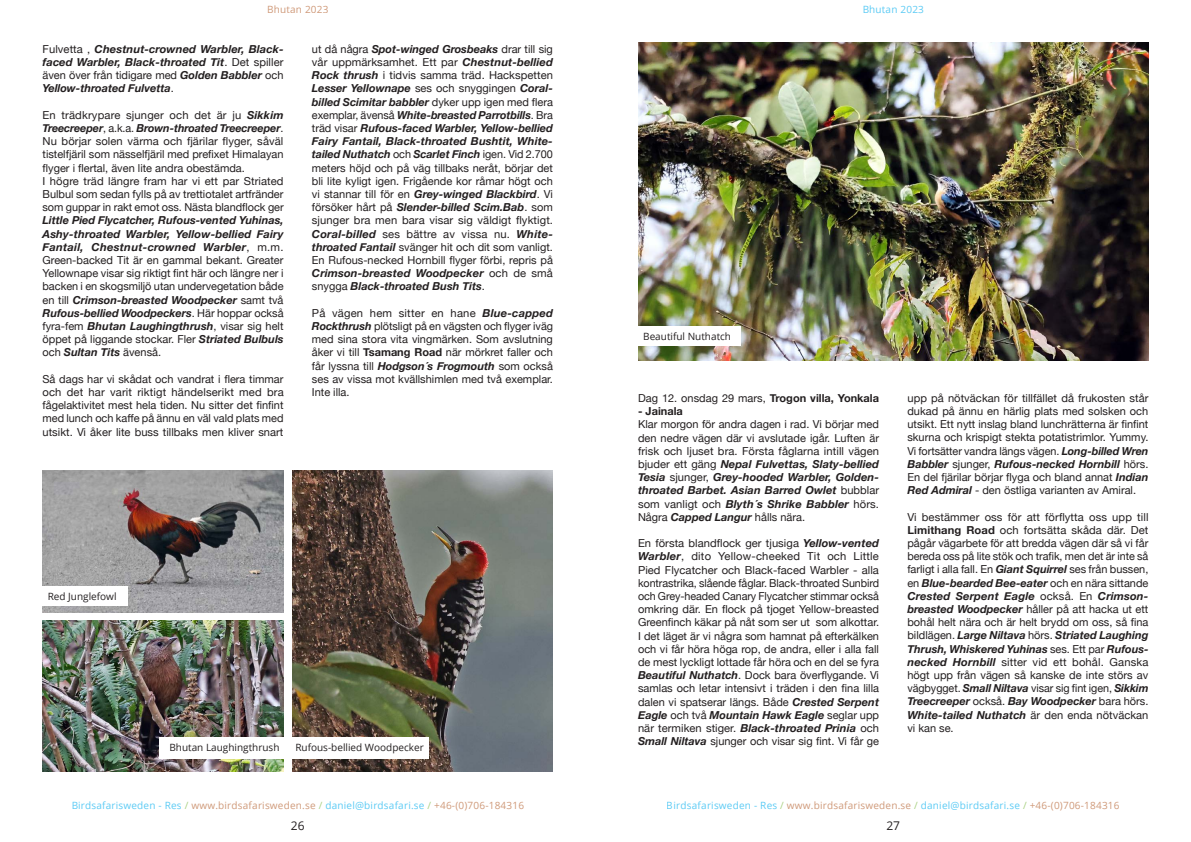
<style>
.page{position:relative;width:1191px;height:842px;background:#fff}
.page>*{position:absolute;margin:0;border:0;box-sizing:border-box;transform-origin:0 0}
.t1{font:12px "Open Sans";color:#231f20}
.t2{font:11px/13.2px "Helvetica Neue";color:#231f20;text-align:justify}
.t3{font:italic 700 11px/13.2px "Helvetica Neue";color:#231f20;text-align:justify}
.t4{font:700 11px "Helvetica Neue";color:#231f20}
.t5{font:10px "Open Sans";letter-spacing:.02em;color:#00aeef}
.t6{font:10px "Open Sans";color:#231f20}
.t7{font:10px "Open Sans";letter-spacing:.02em;color:#b56230}
.s1{font-weight:400;font-style:normal}
.s2{font-weight:700;font-style:italic}
.s3{font-weight:700}
.s4{color:#7cb941}
.s5{color:#b56230}
</style>
<div class="page">
<img style="left:292px;top:471px;width:261px;height:300px">
<img style="left:43px;top:621px;width:240px;height:150px">
<img style="left:638px;top:42px;width:510px;height:319px">
<div style="left:638px;top:326px;width:103px;height:19px;background:#fff"></div>
<div style="left:285px;top:737px;width:143px;height:22px;background:#fff"></div>
<div style="left:159px;top:737px;width:127px;height:22px;background:#fff"></div>
<img style="left:43px;top:471px;width:240px;height:141px">
<div style="left:43px;top:586px;width:85px;height:20px;background:#fff"></div>
<p class="t7" style="left:267px;top:2px;width:63px">Bhutan 2023</p>
<p class="t5" style="left:862px;top:3px;width:63px">Bhutan 2023</p>
<p class="t3" style="left:43px;top:43px;width:243px"><span class="s1">Fulvetta ,</span> Chestnut-crowned Warbler, Black&shy;faced Warbler, Black-throated Tit<span class="s1">. Det spiller även över från tidigare med</span> Golden Babbler <span class="s1">och </span>Yellow-throated Fulvetta<span class="s1">.</span></p>
<p class="t3" style="left:43px;top:109px;width:242px"><span class="s1">En trädkrypare sjunger och det är ju</span> Sikkim<br>Treecreeper<span class="s1">, a.k.a.</span> Brown-throated Treecreeper<span class="s1">.</span></p>
<p class="t2" style="left:43px;top:135px;width:242px">Nu börjar solen värma och fjärilar flyger, såväl tistelfjäril som nässelfjäril med prefixet Himalayan flyger i flertal, även lite andra obestämda.</p>
<p class="t2" style="left:43px;top:175px;width:243px">I högre träd längre fram har vi ett par Striated Bulbul som sedan fylls på av trettiotalet artfränder som guppar in rakt emot oss. Nästa blandflock ger <span class="s2">Little Pied Flycatcher, Rufous-vented Yuhinas, Ashy-throated Warbler, Yellow-bellied Fairy Fantail, Chestnut-crowned Warbler</span>, m.m.<br>Green-backed Tit är en gammal bekant. Greater Yellownape visar sig riktigt fint här och längre ner i backen i en skogsmiljö utan undervegetation både en till <span class="s2">Crimson-breasted Woodpecker</span> samt två <span class="s2">Rufous-bellied Woodpeckers</span>. Här hoppar också fyra-fem <span class="s2">Bhutan Laughingthrush</span>, visar sig helt öppet på liggande stockar. Fler <span class="s2">Striated Bulbuls </span>och <span class="s2">Sultan Tits</span> ävenså.</p>
<p class="t2" style="left:43px;top:373px;width:243px">Så dags har vi skådat och vandrat i flera timmar och det har varit riktigt händelserikt med bra fågelaktivitet mest hela tiden. Nu sitter det finfint med lunch och kaffe på ännu en väl vald plats med utsikt. Vi åker lite buss tillbaks men kliver snart</p>
<p class="t2" style="left:312px;top:43px;width:243px">ut då några <span class="s2">Spot-winged Grosbeaks</span> drar till sig vår uppmärksamhet. Ett par <span class="s2">Chestnut-bellied Rock thrush</span> i tidvis samma träd. Hackspetten <span class="s2">Lesser Yellownape</span> ses och snyggingen <span class="s2">Coral&shy;billed Scimitar babbler</span> dyker upp igen med flera exemplar, ävenså <span class="s2">White-breasted Parrotbills</span>. Bra träd visar <span class="s2">Rufous-faced Warbler, Yellow-bellied Fairy Fantail, Black-throated Bushtit, White&shy;tailed Nuthatch</span> och <span class="s2">Scarlet Finch</span> igen. Vid 2.700 meters höjd och på väg tillbaks neråt, börjar det bli lite kyligt igen. Frigående kor råmar högt och vi stannar till för en <span class="s2">Grey-winged Blackbird</span>. Vi försöker hårt på <span class="s2">Slender-billed Scim.Bab</span>. som sjunger bra men bara visar sig väldigt flyktigt.<br><span class="s2">Coral-billed</span> ses bättre av vissa nu. <span class="s2">White&shy;throated Fantail</span> svänger hit och dit som vanligt.<br>En Rufous-necked Hornbill flyger förbi, repris på <span class="s2">Crimson-breasted Woodpecker</span> och de små snygga <span class="s2">Black-throated Bush Tits</span>.</p>
<p class="t2" style="left:312px;top:307px;width:243px">På vägen hem sitter en hane <span class="s2">Blue-capped Rockthrush</span> plötsligt på en vägsten och flyger iväg med sina stora vita vingmärken. Som avslutning åker vi till <span class="s3">Tsamang Road</span> när mörkret faller och får lyssna till <span class="s2">Hodgson´s Frogmouth</span> som också ses av vissa mot kvällshimlen med två exemplar.<br>Inte illa.</p>
<p class="t6" style="left:643px;top:329px;width:89px">Beautiful Nuthatch</p>
<p class="t2" style="left:907px;top:392px;width:242px">upp på nötväckan för tillfället då frukosten står dukad på ännu en härlig plats med solsken och utsikt. Ett nytt inslag bland lunchrätterna är finfint skurna och krispigt stekta potatistrimlor. Yummy.<br>Vi fortsätter vandra längs vägen. <span class="s2">Long-billed Wren Babbler</span> sjunger, <span class="s2">Rufous-necked Hornbill</span> hörs.<br>En del fjärilar börjar flyga och bland annat <span class="s2">Indian Red Admiral</span> - den östliga varianten av Amiral.</p>
<p class="t2" style="left:907px;top:511px;width:242px">Vi bestämmer oss för att förflytta oss upp till <span class="s3">Limithang Road</span> och fortsätta skåda där. Det pågår vägarbete för att bredda vägen där så vi får bereda oss på lite stök och trafik, men det är inte så farligt i alla fall. En <span class="s2">Giant Squirrel</span> ses från bussen, en <span class="s2">Blue-bearded Bee-eater</span> och en nära sittande <span class="s2">Crested Serpent Eagle</span> också. En <span class="s2">Crimson&shy;breasted Woodpecker</span> håller på att hacka ut ett bohål helt nära och är helt brydd om oss, så fina bildlägen. <span class="s2">Large Niltava</span> hörs. <span class="s2">Striated Laughing Thrush, Whiskered Yuhinas</span> ses. Ett par <span class="s2">Rufous&shy;necked Hornbill</span> sitter vid ett bohål. Ganska högt upp från vägen så kanske de inte störs av vägbygget. <span class="s2">Small Niltava</span> visar sig fint igen, <span class="s2">Sikkim Treecreeper</span> också. <span class="s2">Bay Woodpecker</span> bara hörs.<br><span class="s2">White-tailed Nuthatch</span> är den enda nötväckan vi kan se.</p>
<p class="t2" style="left:638px;top:392px;width:242px">Dag 12. onsdag 29 mars, <span class="s3">Trogon villa, Yonkala</span></p>
<p class="t4" style="left:638px;top:403px;width:46px">- Jainala</p>
<p class="t2" style="left:638px;top:418px;width:243px">Klar morgon för andra dagen i rad. Vi börjar med den nedre vägen där vi avslutade igår. Luften är frisk och ljuset bra. Första fåglarna intill vägen bjuder ett gäng <span class="s2">Nepal Fulvettas, Slaty-bellied Tesia</span> sjunger, <span class="s2">Grey-hooded Warbler, Golden&shy;throated Barbet. Asian Barred Owlet</span> bubblar som vanligt och <span class="s2">Blyth´s Shrike Babbler</span> hörs.<br>Några <span class="s2">Capped Langur</span> hålls nära.</p>
<p class="t2" style="left:638px;top:537px;width:243px">En första blandflock ger tjusiga <span class="s2">Yellow-vented Warbler</span>, dito Yellow-cheeked Tit och Little Pied Flycatcher och Black-faced Warbler - alla kontrastrika, slående fåglar. Black-throated Sunbird och Grey-headed Canary Flycatcher stimmar också omkring där. En flock på tjoget Yellow-breasted Greenfinch käkar på nåt som ser ut som alkottar.<br>I det läget är vi några som hamnat på efterkälken och vi får höra höga rop, de andra, eller i alla fall de mest lyckligt lottade får höra och en del se fyra <span class="s2">Beautiful Nuthatch</span>. Dock bara överflygande. Vi samlas och letar intensivt i träden i den fina lilla dalen vi spatserar längs. Både <span class="s2">Crested Serpent Eagle</span> och två <span class="s2">Mountain Hawk Eagle</span> seglar upp när termiken stiger. <span class="s2">Black-throated Prinia</span> och <span class="s2">Small Niltava</span> sjunger och visar sig fint. Vi får ge</p>
<p class="t6" style="left:48px;top:589px;width:70px">Red Junglefowl</p>
<p class="t6" style="left:295px;top:740px;width:130px">Rufous-bellied Woodpecker</p>
<p class="t6" style="left:169px;top:740px;width:112px">Bhutan Laughingthrush</p>
<p class="t5" style="left:71px;top:798px;width:454px">Birdsafarisweden - Res <span class="s4">/</span> <span class="s5">www.birdsafarisweden.se</span> <span class="s4">/</span> daniel@birdsafari.se <span class="s4">/</span> <span class="s5">+46-(0)706-184316</span></p>
<p class="t5" style="left:667px;top:798px;width:454px">Birdsafarisweden - Res <span class="s4">/</span> <span class="s5">www.birdsafarisweden.se</span> <span class="s4">/</span> daniel@birdsafari.se <span class="s4">/</span> <span class="s5">+46-(0)706-184316</span></p>
<p class="t1" style="left:291px;top:817px;width:15px">26</p>
<p class="t1" style="left:886px;top:817px;width:15px">27</p>
</div>
